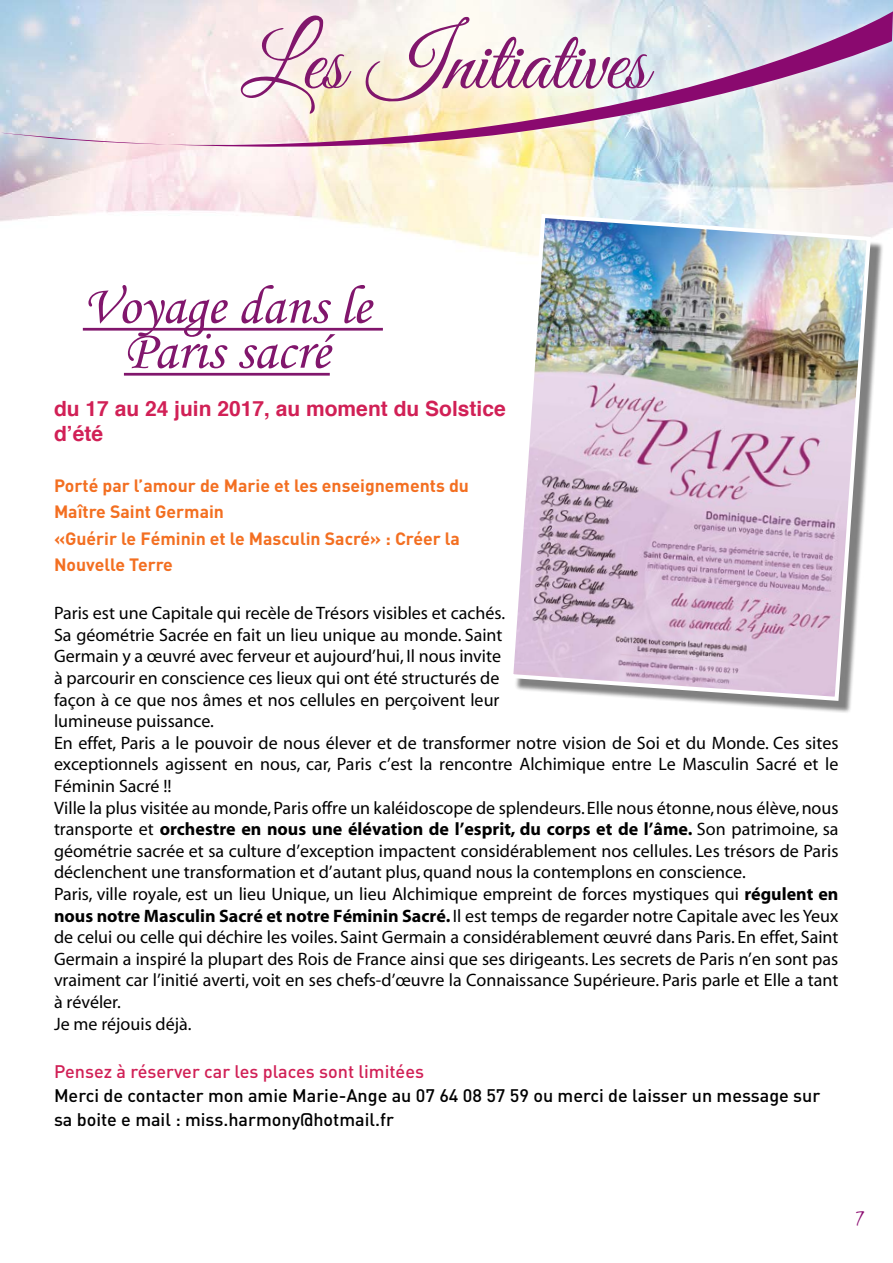
<style>
.page{position:relative;width:893px;height:1263px;background:#fff}
.page>*{position:absolute;margin:0;border:0;box-sizing:border-box;transform-origin:0 0}
.t1{font:85.5px "Great Vibes";color:#81166c}
.t2{font:54.75px/45px "Monotype Corsiva";color:#81166c;text-align:center}
.t3{font:300 22.5px "Honey Script";color:#8a096f}
.t4{font:700 21px/25.2px "Helvetica";color:#d12056}
.t5{font:18px/21.6px "Myriad MM 400 600";color:#000}
.t6{font:500 18px/24px "DIN";color:#000}
.t7{font:18px "Myriad MM 700 600";color:#000}
.t8{font:500 18px "DIN";color:#d12056}
.t9{font:700 17.7px/26.4px "DIN";color:#f36f21}
.s1{font-family:"Myriad MM 400 600"}
.s2{font-family:"Myriad MM 700 600"}
</style>
<div class="page">
<img style="left:0;top:166px;width:893px;height:209px">
<div style="left:0;top:0;width:893px;height:166px;background:#fff;opacity:.75"></div>
<svg style="left:0;top:11px;width:893px;height:153px"></svg>
<hr style="left:83px;top:328px;width:300px;height:3px;background:#81166c">
<hr style="left:124px;top:373px;width:206px;height:3px;background:#81166c">
<div style="left:514px;top:219px;width:370px;height:495px;background:#000;opacity:.5"></div>
<img style="left:507px;top:212px;width:366px;height:491px">
<h1 class="t1" style="left:241px;top:15px;width:408px">Les Initiatives</h1>
<h2 class="t2" style="left:83px;top:284px;width:290px">Voyage dans le<br>Paris sacré</h2>
<p class="t4" style="left:54px;top:396px;width:453px">du 17 au 24 juin 2017, au moment du Solstice d’été</p>
<p class="t9" style="left:54px;top:471px;width:416px">Porté par l’amour de Marie et les enseignements du Maître Saint Germain<br>«Guérir le Féminin et le Masculin Sacré» : Créer la Nouvelle Terre</p>
<p class="t5" style="left:54px;top:603px;width:786px">Paris est une Capitale qui recèle de Trésors visibles et cachés.<br>Sa géométrie Sacrée en fait un lieu unique au monde. Saint<br>Germain y a œuvré avec ferveur et aujourd’hui, Il nous invite<br>à parcourir en conscience ces lieux qui ont été structurés de<br>façon à ce que nos âmes et nos cellules en perçoivent leur<br>lumineuse puissance.<br>En effet, Paris a le pouvoir de nous élever et de transformer notre vision de Soi et du Monde. Ces sites exceptionnels agissent en nous, car, Paris c’est la rencontre Alchimique entre Le Masculin Sacré et le Féminin Sacré !!<br>Ville la plus visitée au monde, Paris offre un kaléidoscope de splendeurs. Elle nous étonne, nous élève, nous</p>
<p class="t7" style="left:54px;top:820px;width:786px"><span class="s1">transporte et</span> orchestre en nous une élévation de l’esprit, du corps et de l’âme. <span class="s1">Son patrimoine, sa</span></p>
<p class="t5" style="left:54px;top:841px;width:786px">géométrie sacrée et sa culture d’exception impactent considérablement nos cellules. Les trésors de Paris déclenchent une transformation et d’autant plus, quand nous la contemplons en conscience.<br>Paris, ville royale, est un lieu Unique, un lieu Alchimique empreint de forces mystiques qui <span class="s2">régulent en nous notre Masculin Sacré et notre Féminin Sacré.</span> Il est temps de regarder notre Capitale avec les Yeux de celui ou celle qui déchire les voiles. Saint Germain a considérablement œuvré dans Paris. En effet, Saint Germain a inspiré la plupart des Rois de France ainsi que ses dirigeants. Les secrets de Paris n’en sont pas vraiment car l’initié averti, voit en ses chefs-d’œuvre la Connaissance Supérieure. Paris parle et Elle a tant à révéler.<br>Je me réjouis déjà.</p>
<p class="t8" style="left:54px;top:1060px;width:372px">Pensez à réserver car les places sont limitées</p>
<p class="t6" style="left:54px;top:1082px;width:768px">Merci de contacter mon amie Marie-Ange au 07 64 08 57 59 ou merci de laisser un message sur sa boite e mail : miss.harmony@hotmail.fr</p>
<p class="t3" style="left:857px;top:1205px;width:9px">7</p>
</div>
